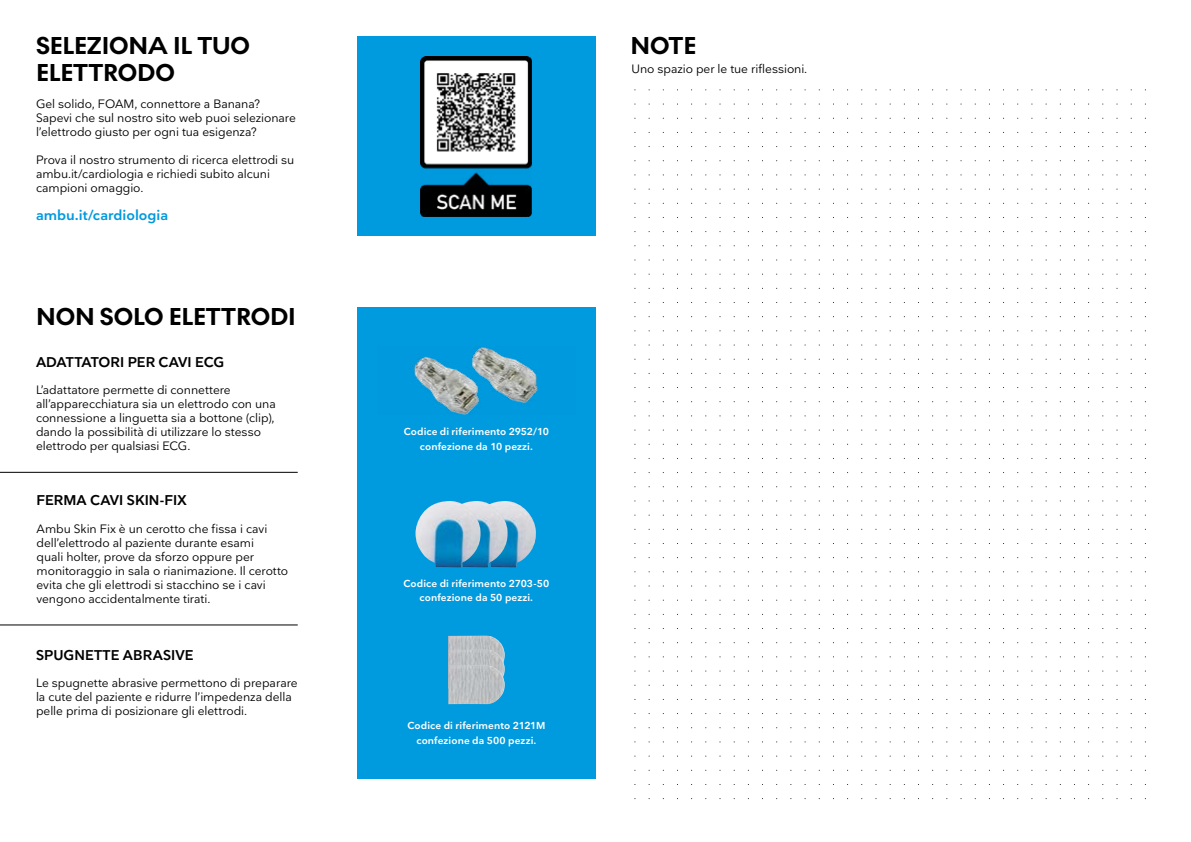
<style>
.page{position:relative;width:1191px;height:842px;background:#fff}
.page>*{position:absolute;margin:0;border:0;box-sizing:border-box;transform-origin:0 0}
.t1{font:700 25px/27px "Noir No 1";letter-spacing:-.005em;color:#000}
.t2{font:600 14px "Nationale";color:#000}
.t3{font:600 14px "Nationale";color:#009ade}
.t4{font:12px/14px "Nationale";letter-spacing:-.005em;color:#000}
.t5{font:600 10px/14.8px "Nationale";letter-spacing:.01em;color:#fff;text-align:center}
</style>
<div class="page">
<div style="left:357px;top:307px;width:238px;height:472px;background:#009ade"></div>
<img style="left:448px;top:636px;width:56px;height:14px">
<img style="left:448px;top:650px;width:57px;height:15px">
<div style="left:357px;top:36px;width:238px;height:200px;background:#009ade"></div>
<img style="left:421px;top:57px;width:111px;height:159px">
<img style="left:507px;top:501px;width:29px;height:66px">
<img style="left:480px;top:501px;width:27px;height:66px">
<img style="left:415px;top:501px;width:65px;height:66px">
<img style="left:414px;top:347px;width:124px;height:68px">
<img style="left:448px;top:665px;width:57px;height:39px">
<hr style="left:0;top:472px;width:298px;height:1px;background:#000">
<hr style="left:0;top:624px;width:298px;height:1px;background:#000">
<h1 class="t1" style="left:36px;top:32px;width:216px">SELEZIONA IL TUO<br>ELETTRODO</h1>
<h1 class="t1" style="left:630px;top:32px;width:67px">NOTE</h1>
<p class="t4" style="left:36px;top:97px;width:261px">Gel solido, FOAM, connettore a Banana?<br>Sapevi che sul nostro sito web puoi selezionare l’elettrodo giusto per ogni tua esigenza?</p>
<p class="t4" style="left:36px;top:153px;width:260px">Prova il nostro strumento di ricerca elettrodi su ambu.it/cardiologia e richiedi subito alcuni campioni omaggio.</p>
<p class="t3" style="left:36px;top:206px;width:134px">ambu.it/cardiologia</p>
<p class="t4" style="left:631px;top:61px;width:177px">Uno spazio per le tue riflessioni.</p>
<h1 class="t1" style="left:36px;top:303px;width:261px">NON SOLO ELETTRODI</h1>
<p class="t2" style="left:36px;top:353px;width:190px">ADATTATORI PER CAVI ECG</p>
<p class="t4" style="left:36px;top:383px;width:241px">L’adattatore permette di connettere all’apparecchiatura sia un elettrodo con una connessione a linguetta sia a bottone (clip), dando la possibilità di utilizzare lo stesso elettrodo per qualsiasi ECG.</p>
<p class="t2" style="left:37px;top:491px;width:152px">FERMA CAVI SKIN-FIX</p>
<p class="t4" style="left:37px;top:521px;width:253px">Ambu Skin Fix è un cerotto che fissa i cavi dell’elettrodo al paziente durante esami<br>quali holter, prove da sforzo oppure per monitoraggio in sala o rianimazione. Il cerotto evita che gli elettrodi si stacchino se i cavi vengono accidentalmente tirati.</p>
<p class="t2" style="left:36px;top:646px;width:159px">SPUGNETTE ABRASIVE</p>
<p class="t4" style="left:36px;top:676px;width:263px">Le spugnette abrasive permettono di preparare la cute del paziente e ridurre l’impedenza della pelle prima di posizionare gli elettrodi.</p>
<p class="t5" style="left:404px;top:424px;width:147px">Codice di riferimento 2952/10 confezione da 10 pezzi.</p>
<p class="t5" style="left:403px;top:575px;width:147px">Codice di riferimento 2703-50 confezione da 50 pezzi.</p>
<p class="t5" style="left:407px;top:718px;width:139px">Codice di riferimento 2121M confezione da 500 pezzi.</p>
</div>
